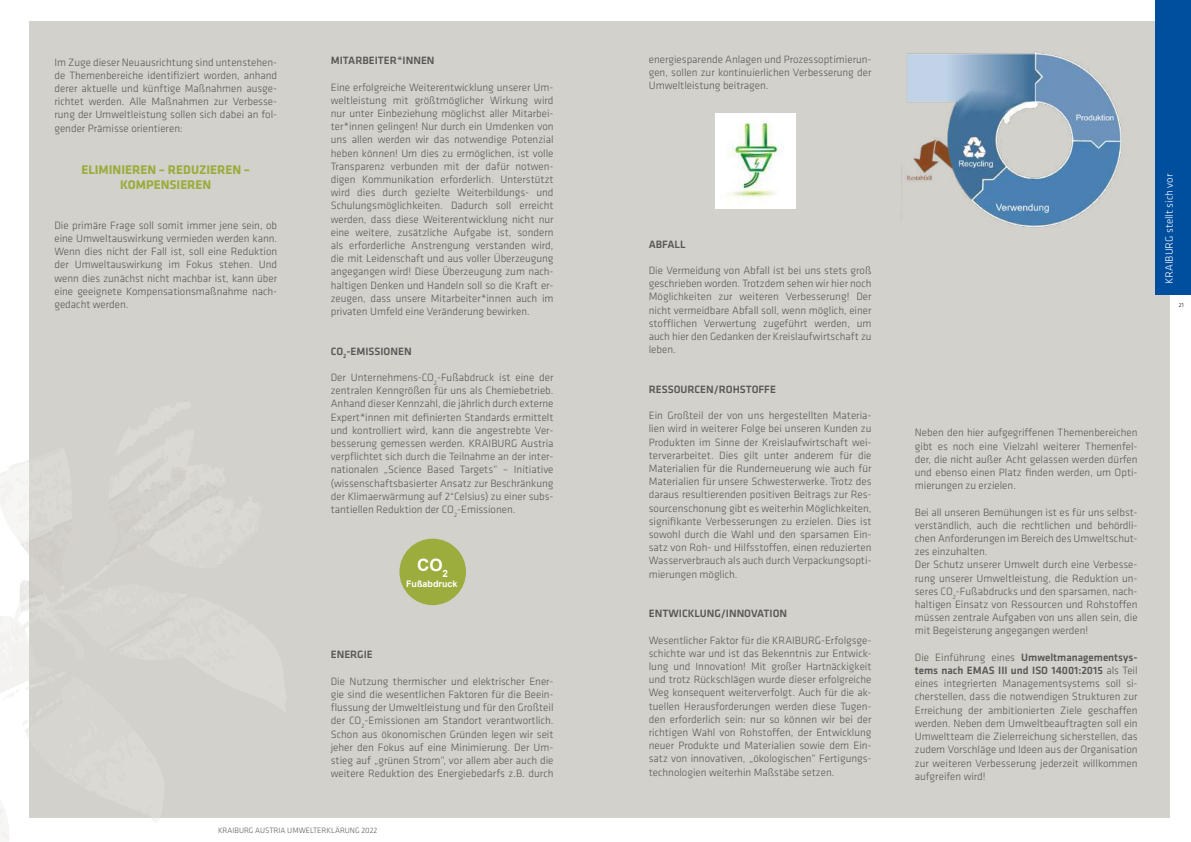
<style>
.page{position:relative;width:1191px;height:842px;background:#fff}
.page>*{position:absolute;margin:0;border:0;box-sizing:border-box;transform-origin:0 0}
.t1{font:700 17px "Arial";color:#fff}
.t2{font:700 13px/15.6px "Klavika";color:#9cac3d;text-align:center}
.t3{font:300 11px/13.2px "Klavika";color:#575756;text-align:justify}
.t4{font:500 11px "Klavika";color:#575756}
.t5{font:300 11px "Klavika";color:#fff}
.t6{font:700 9px "Arial";color:#fff}
.t7{font:300 8px "Klavika";color:#575756}
.t8{font:300 6px "Klavika";color:#000}
.s1{font-weight:500}
</style>
<div class="page">
<div style="left:29px;top:21px;width:1141px;height:797px;background:#d3d1cc"></div>
<div style="left:1155px;top:0;width:36px;height:294px;background:#004f9f"></div>
<img style="left:901px;top:51px;width:221px;height:177px">
<img style="left:715px;top:113px;width:80px;height:95px">
<div style="left:399px;top:539px;width:67px;height:66px;background:#9cac3d;border-radius:50%"></div>
<svg style="left:0;top:460px;width:29px;height:382px"></svg>
<p class="t3" style="left:54px;top:56px;width:224px">Im Zuge dieser Neuausrichtung sind untenstehen&shy;de Themenbereiche identifiziert worden, anhand derer aktuelle und künftige Maßnahmen ausge&shy;richtet werden. Alle Maßnahmen zur Verbesse&shy;rung der Umweltleistung sollen sich dabei an fol&shy;gender Prämisse orientieren:</p>
<p class="t2" style="left:81px;top:162px;width:170px">ELIMINIEREN – REDUZIEREN –<br>KOMPENSIEREN</p>
<p class="t3" style="left:54px;top:219px;width:224px">Die primäre Frage soll somit immer jene sein, ob eine Umweltauswirkung vermieden werden kann.<br>Wenn dies nicht der Fall ist, soll eine Reduktion der Umweltauswirkung im Fokus stehen. Und wenn dies zunächst nicht machbar ist, kann über eine geeignete Kompensationsmaßnahme nach&shy;gedacht werden.</p>
<p class="t4" style="left:331px;top:55px;width:105px">MITARBEITER*INNEN</p>
<p class="t3" style="left:331px;top:81px;width:224px">Eine erfolgreiche Weiterentwicklung unserer Um&shy;weltleistung mit größtmöglicher Wirkung wird nur unter Einbeziehung möglichst aller Mitarbei&shy;ter*innen gelingen! Nur durch ein Umdenken von uns allen werden wir das notwendige Potenzial heben können! Um dies zu ermöglichen, ist volle Transparenz verbunden mit der dafür notwen&shy;digen Kommunikation erforderlich. Unterstützt wird dies durch gezielte Weiterbildungs- und Schulungsmöglichkeiten. Dadurch soll erreicht werden, dass diese Weiterentwicklung nicht nur eine weitere, zusätzliche Aufgabe ist, sondern als erforderliche Anstrengung verstanden wird, die mit Leidenschaft und aus voller Überzeugung angegangen wird! Diese Überzeugung zum nach&shy;haltigen Denken und Handeln soll so die Kraft er&shy;zeugen, dass unsere Mitarbeiter*innen auch im privaten Umfeld eine Veränderung bewirken.</p>
<p class="t4" style="left:331px;top:345px;width:82px">CO<sub>2</sub>-EMISSIONEN</p>
<p class="t3" style="left:331px;top:371px;width:224px">Der Unternehmens-CO<sub>2</sub>-Fußabdruck ist eine der zentralen Kenngrößen für uns als Chemiebetrieb.<br>Anhand dieser Kennzahl, die jährlich durch externe Expert*innen mit definierten Standards ermittelt und kontrolliert wird, kann die angestrebte Ver&shy;besserung gemessen werden. KRAIBURG Austria verpflichtet sich durch die Teilnahme an der inter&shy;nationalen „Science Based Targets“ – Initiative (wissenschaftsbasierter Ansatz zur Beschränkung der Klimaerwärmung auf 2°Celsius) zu einer subs&shy;tantiellen Reduktion der CO<sub>2</sub>-Emissionen.</p>
<h1 class="t1" style="left:417px;top:553px;width:33px">CO<sub>2</sub></h1>
<p class="t6" style="left:406px;top:577px;width:53px">Fußabdruck</p>
<p class="t4" style="left:331px;top:649px;width:43px">ENERGIE</p>
<p class="t3" style="left:331px;top:675px;width:224px">Die Nutzung thermischer und elektrischer Ener&shy;gie sind die wesentlichen Faktoren für die Beein&shy;flussung der Umweltleistung und für den Großteil der CO<sub>2</sub>-Emissionen am Standort verantwortlich.<br>Schon aus ökonomischen Gründen legen wir seit jeher den Fokus auf eine Minimierung. Der Um&shy;stieg auf „grünen Strom“, vor allem aber auch die weitere Reduktion des Energiebedarfs z.B. durch</p>
<p class="t7" style="left:218px;top:826px;width:161px">KRAIBURG AUSTRIA UMWELTERKLÄRUNG 2022</p>
<p class="t3" style="left:649px;top:53px;width:224px">energiesparende Anlagen und Prozessoptimierun&shy;gen, sollen zur kontinuierlichen Verbesserung der Umweltleistung beitragen.</p>
<p class="t4" style="left:649px;top:238px;width:38px">ABFALL</p>
<p class="t3" style="left:649px;top:264px;width:224px">Die Vermeidung von Abfall ist bei uns stets groß geschrieben worden. Trotzdem sehen wir hier noch Möglichkeiten zur weiteren Verbesserung! Der nicht vermeidbare Abfall soll, wenn möglich, einer stofflichen Verwertung zugeführt werden, um auch hier den Gedanken der Kreislaufwirtschaft zu leben.</p>
<p class="t4" style="left:649px;top:383px;width:129px">RESSOURCEN/ROHSTOFFE</p>
<p class="t3" style="left:649px;top:409px;width:224px">Ein Großteil der von uns hergestellten Materia&shy;lien wird in weiterer Folge bei unseren Kunden zu Produkten im Sinne der Kreislaufwirtschaft wei&shy;terverarbeitet. Dies gilt unter anderem für die Materialien für die Runderneuerung wie auch für Materialien für unsere Schwesterwerke. Trotz des daraus resultierenden positiven Beitrags zur Res&shy;sourcenschonung gibt es weiterhin Möglichkeiten, signifikante Verbesserungen zu erzielen. Dies ist sowohl durch die Wahl und den sparsamen Ein&shy;satz von Roh- und Hilfsstoffen, einen reduzierten Wasserverbrauch als auch durch Verpackungsopti&shy;mierungen möglich.</p>
<p class="t4" style="left:649px;top:608px;width:140px">ENTWICKLUNG/INNOVATION</p>
<p class="t3" style="left:649px;top:634px;width:224px">Wesentlicher Faktor für die KRAIBURG-Erfolgsge&shy;schichte war und ist das Bekenntnis zur Entwick&shy;lung und Innovation! Mit großer Hartnäckigkeit und trotz Rückschlägen wurde dieser erfolgreiche Weg konsequent weiterverfolgt. Auch für die ak&shy;tuellen Herausforderungen werden diese Tugen&shy;den erforderlich sein: nur so können wir bei der richtigen Wahl von Rohstoffen, der Entwicklung neuer Produkte und Materialien sowie dem Ein&shy;satz von innovativen, „ökologischen“ Fertigungs&shy;technologien weiterhin Maßstäbe setzen.</p>
<p class="t5" style="left:1163px;top:284px;width:112px;rotate:-90deg">KRAIBURG stellt sich vor</p>
<p class="t8" style="left:1178px;top:301px;width:6px">21</p>
<p class="t3" style="left:915px;top:426px;width:224px">Neben den hier aufgegriffenen Themenbereichen gibt es noch eine Vielzahl weiterer Themenfel&shy;der, die nicht außer Acht gelassen werden dürfen und ebenso einen Platz finden werden, um Opti&shy;mierungen zu erzielen.</p>
<p class="t3" style="left:915px;top:506px;width:224px;text-align:left">Bei all unseren Bemühungen ist es für uns selbst&shy;verständlich, auch die rechtlichen und behördli&shy;chen Anforderungen im Bereich des Umweltschut&shy;zes einzuhalten.<br>Der Schutz unserer Umwelt durch eine Verbesse&shy;rung unserer Umweltleistung, die Reduktion un&shy;seres CO<sub>2</sub>-Fußabdrucks und den sparsamen, nach&shy;haltigen Einsatz von Ressourcen und Rohstoffen müssen zentrale Aufgaben von uns allen sein, die mit Begeisterung angegangen werden!</p>
<p class="t3" style="left:915px;top:651px;width:224px">Die Einführung eines <span class="s1">Umweltmanagementsys&shy;tems nach EMAS III und ISO 14001:2015</span> als Teil eines integrierten Managementsystems soll si&shy;cherstellen, dass die notwendigen Strukturen zur Erreichung der ambitionierten Ziele geschaffen werden. Neben dem Umweltbeauftragten soll ein Umweltteam die Zielerreichung sicherstellen, das zudem Vorschläge und Ideen aus der Organisation zur weiteren Verbesserung jederzeit willkommen aufgreifen wird!</p>
</div>
